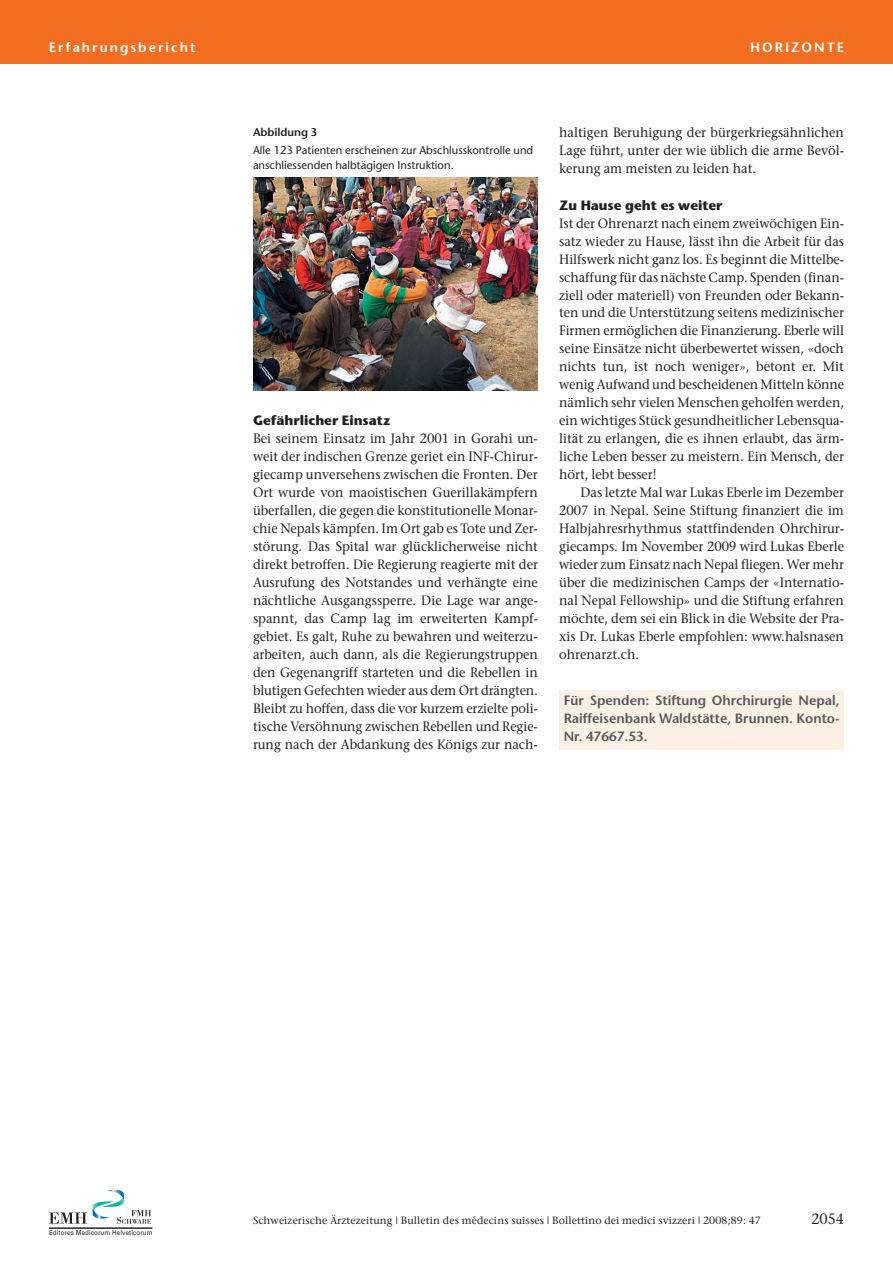
<style>
.page{position:relative;width:893px;height:1263px;background:#fff}
.page>*{position:absolute;margin:0;border:0;box-sizing:border-box;transform-origin:0 0}
.t1{font:15px "Stone Serif";color:#231f20;scale:.95 1}
.t2{font:13.5px/18px "Stone Serif";color:#231f20;text-align:justify;scale:.95 1}
.t3{font:600 13.5px/18px "Stone Sans";color:#57585a;text-align:justify}
.t4{font:700 13.5px "Stone Sans";color:#231f20}
.t5{font:600 13.5px "Stone Sans";letter-spacing:.15em;color:#fff}
.t6{font:11.25px/14.2px "Stone Sans";color:#231f20}
.t7{font:600 11.25px "Stone Sans";color:#231f20}
.t8{font:10.5px "Stone Serif";letter-spacing:.01em;color:#231f20}
.t9{font:6.9px "Univers";letter-spacing:.015em;color:#231f20;scale:.9 1}
</style>
<div class="page">
<div style="left:0;top:0;width:893px;height:64px;background:#f36e21"></div>
<svg style="left:49px;top:1189px;width:102px;height:35px"></svg>
<hr style="left:49px;top:1228px;width:103px;height:1px;background:#231f20">
<img style="left:253px;top:177px;width:285px;height:214px">
<div style="left:559px;top:690px;width:285px;height:60px;background:#fdf0e4"></div>
<p class="t5" style="left:49px;top:42px;width:148px">Erfahrungsbericht</p>
<p class="t5" style="left:750px;top:42px;width:95px">HORIZONTE</p>
<p class="t7" style="left:253px;top:128px;width:66px">Abbildung 3</p>
<p class="t6" style="left:253px;top:144px;width:282px">Alle 123 Patienten erscheinen zur Abschlusskontrolle und anschliessenden halbtägigen Instruktion.</p>
<p class="t4" style="left:253px;top:415px;width:139px">Gefährlicher Einsatz</p>
<p class="t2" style="left:253px;top:431px;width:301px">Bei seinem Einsatz im Jahr 2001 in Gorahi un&shy;weit der indischen Grenze geriet ein INF-Chirur&shy;giecamp unversehens zwischen die Fronten. Der Ort wurde von maoistischen Guerillakämpfern überfallen, die gegen die konstitutionelle Monar - chie Nepals kämpfen. Im Ort gab es Tote und Zer&shy;störung. Das Spital war glücklicherweise nicht direkt betroffen. Die Regierung reagierte mit der Ausrufung des Notstandes und verhängte eine nächtliche Ausgangssperre. Die Lage war ange&shy;spannt, das Camp lag im erweiterten Kampf - gebiet. Es galt, Ruhe zu bewahren und weiterzu&shy;arbeiten, auch dann, als die Regierungstruppen den Gegenangriff starteten und die Rebellen in blutigen Gefechten wieder aus dem Ort drängten.<br>Bleibt zu hoffen, dass die vor kurzem erzielte poli - tische Versöhnung zwischen Rebellen und Regie&shy;rung nach der Abdankung des Königs zur nach-</p>
<p class="t2" style="left:559px;top:125px;width:301px">haltigen Beruhigung der bürgerkriegsähnlichen Lage führt, unter der wie üblich die arme Bevöl&shy;kerung am meisten zu leiden hat.</p>
<p class="t4" style="left:559px;top:200px;width:165px">Zu Hause geht es weiter</p>
<p class="t2" style="left:559px;top:215px;width:301px">Ist der Ohrenarzt nach einem zweiwöchigen Ein&shy;satz wieder zu Hause, lässt ihn die Arbeit für das Hilfswerk nicht ganz los. Es beginnt die Mittelbe&shy;s chaffung für das nächste Camp. Spenden (finan - ziell oder materiell) von Freunden oder Bekann&shy;ten und die Unterstützung seitens medizinischer Firmen ermöglichen die Finanzierung. Eberle will seine Einsätze nicht überbewertet wissen, «doch nichts tun, ist noch weniger», betont er. Mit wenig Aufwand und bescheidenen Mitteln könne nämlich sehr vielen Menschen geholfen werden, ein wichtiges Stück gesundheitlicher Lebensqua&shy;lität zu erlangen, die es ihnen erlaubt, das ärm - liche Leben besser zu meistern. Ein Mensch, der hört, lebt besser!</p>
<p class="t2" style="left:559px;top:485px;width:301px;text-indent:21px">Das letzte Mal war Lukas Eberle im Dezember 2007 in Nepal. Seine Stiftung finanziert die im Halbjahresrhythmus stattfindenden Ohrchirur&shy;gie camps. Im November 2009 wird Lukas Eberle wieder zum Einsatz nach Nepal fliegen. Wer mehr über die medizinischen Camps der «Internatio&shy;nal Nepal Fellowship» und die Stiftung erfahren möchte, dem sei ein Blick in die Website der Pra&shy;xis Dr. Lukas Eberle empfohlen: www.halsnasen ohrenarzt.ch.</p>
<p class="t3" style="left:564px;top:692px;width:277px">Für Spenden: Stiftung Ohrchirurgie Nepal, Raiffeisenbank Waldstätte, Brunnen. Konto - Nr. 47667.53.</p>
<p class="t9" style="left:49px;top:1229px;width:117px">Editores Medicorum Helveticorum</p>
<p class="t8" style="left:253px;top:1216px;width:509px">Schweizerische Ärztezeitung | Bulletin des médecins suisses | Bollettino dei medici svizzeri | 2008;89: 47</p>
<p class="t1" style="left:811px;top:1213px;width:36px">2054</p>
</div>
